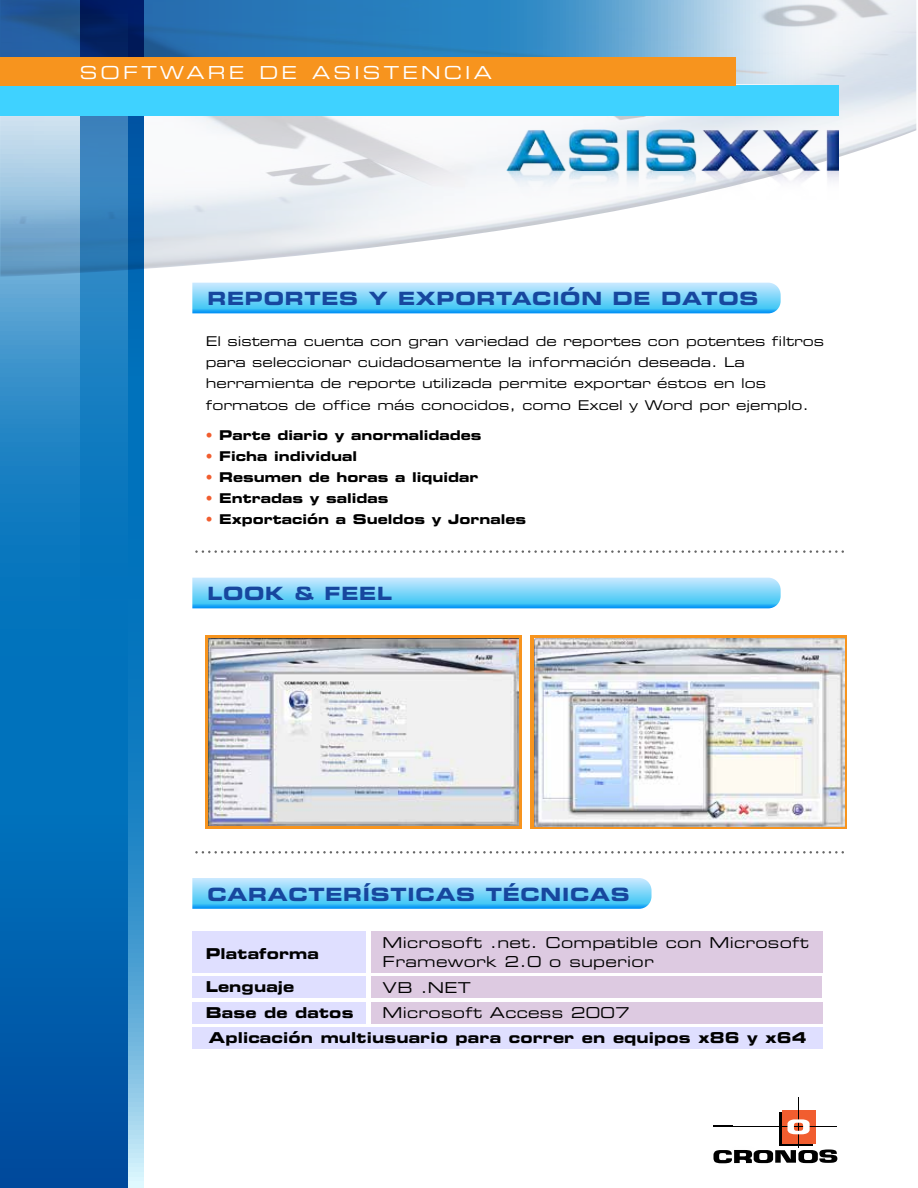
<style>
.page{position:relative;width:918px;height:1188px;background:#fff}
.page>*{position:absolute;margin:0;border:0;box-sizing:border-box;transform-origin:0 0}
.t1{font:18.3px "Eurostile LT Std Bold Ex 2";letter-spacing:.04em;color:#17479e}
.t2{font:17.85px "Eurostile LT Std Ex 2";letter-spacing:.18em;color:#fff}
.t3{font:15px/19.5px "Eurostile LT Std Ex 2";letter-spacing:.02em;color:#000}
.t4{font:15px/25.5px "Eurostile LT Std Bold Ex 2";letter-spacing:.01em;color:#000}
.t5{font:13.5px/21px "Eurostile LT Std Ex 2";color:#000}
.t6{font:13.5px "Eurostile LT Std Bold Ex 2";color:#000}
.s1{color:#f15d2f}
</style>
<div class="page">
<div style="left:192px;top:931px;width:174px;height:41px;background:#dfdfff"></div>
<div style="left:371px;top:931px;width:452px;height:41px;background:#ddcae1"></div>
<div style="left:192px;top:976px;width:174px;height:22px;background:#dfdfff"></div>
<div style="left:371px;top:976px;width:451px;height:22px;background:#ddcae1"></div>
<div style="left:192px;top:1002px;width:174px;height:22px;background:#dfdfff"></div>
<div style="left:371px;top:1002px;width:452px;height:22px;background:#ddcae1"></div>
<div style="left:192px;top:1027px;width:630px;height:22px;background:#dfdfff"></div>
<div style="left:205px;top:635px;width:317px;height:194px;background:#f7941e"></div>
<div style="left:531px;top:635px;width:316px;height:194px;background:linear-gradient(to right,#f7941e,#f7941e)"></div>
<svg style="left:127px;top:277px;width:17px;height:911px;background:#2a8ac8"></svg>
<svg style="left:0;top:277px;width:127px;height:911px;background:#0b6fb8"></svg>
<img style="left:0;top:0;width:916px;height:277px">
<svg style="left:0;top:0;width:838px;height:84px;background:#548fbf"></svg>
<div style="left:0;top:85px;width:839px;height:31px;background:#3fd2ff"></div>
<div style="left:0;top:57px;width:736px;height:28px;background:#f7941e"></div>
<img style="left:506px;top:129px;width:333px;height:71px">
<svg style="left:192px;top:283px;width:589px;height:30px;background:#76d1f9"></svg>
<svg style="left:192px;top:878px;width:460px;height:31px;background:#77d0f9"></svg>
<svg style="left:192px;top:578px;width:589px;height:30px;background:#76d1f9"></svg>
<img style="left:534px;top:638px;width:310px;height:188px">
<img style="left:208px;top:638px;width:311px;height:188px">
<div style="left:779px;top:1113px;width:34px;height:33px;background:#000"></div>
<div style="left:782px;top:1110px;width:33px;height:34px;background:#f15d2f"></div>
<svg style="left:714px;top:1125px;width:19px;height:2px"></svg>
<hr style="left:714px;top:1127px;width:122px;height:1px;background:#000">
<hr style="left:798px;top:1098px;width:1px;height:50px;background:#000">
<svg style="left:788px;top:1119px;width:22px;height:15px"></svg>
<img style="left:718px;top:1163px;width:19px;height:1px">
<svg style="left:713px;top:1149px;width:124px;height:14px"></svg>
<svg style="left:195px;top:851px;width:649px;height:3px"></svg>
<svg style="left:195px;top:550px;width:649px;height:3px"></svg>
<h2 class="t2" style="left:80px;top:60px;width:414px">SOFTWARE DE ASISTENCIA</h2>
<h1 class="t1" style="left:207px;top:286px;width:553px">REPORTES Y EXPORTACIÓN DE DATOS</h1>
<p class="t5" style="left:206px;top:331px;width:620px">El sistema cuenta con gran variedad de reportes con potentes filtros para seleccionar cuidadosamente la información deseada. La herramienta de reporte utilizada permite exportar éstos en los formatos de office más conocidos, como Excel y Word por ejemplo.</p>
<p class="t6" style="left:206px;top:425px;width:277px"><span class="s1">•</span> Parte diario y anormalidades</p>
<p class="t6" style="left:206px;top:446px;width:153px"><span class="s1">•</span> Ficha individual</p>
<p class="t6" style="left:206px;top:467px;width:274px"><span class="s1">•</span> Resumen de horas a liquidar</p>
<p class="t6" style="left:206px;top:488px;width:184px"><span class="s1">•</span> Entradas y salidas</p>
<p class="t6" style="left:206px;top:509px;width:322px"><span class="s1">•</span> Exportación a Sueldos y Jornales</p>
<h1 class="t1" style="left:207px;top:581px;width:186px">LOOK &amp; FEEL</h1>
<h1 class="t1" style="left:207px;top:882px;width:424px">CARACTERÍSTICAS TÉCNICAS</h1>
<p class="t3" style="left:383px;top:932px;width:428px">Microsoft .net. Compatible con Microsoft<br>Framework 2.0 o superior</p>
<p class="t3" style="left:383px;top:974px;width:249px;line-height:25.5px">VB .NET<br>Microsoft Access 2007</p>
<p class="t4" style="left:206px;top:940px;width:115px">Plataforma</p>
<p class="t4" style="left:206px;top:974px;width:602px">Lenguaje<br>Base de datos<br>Aplicación multiusuario para correr en equipos x86 y x64</p>
</div>
